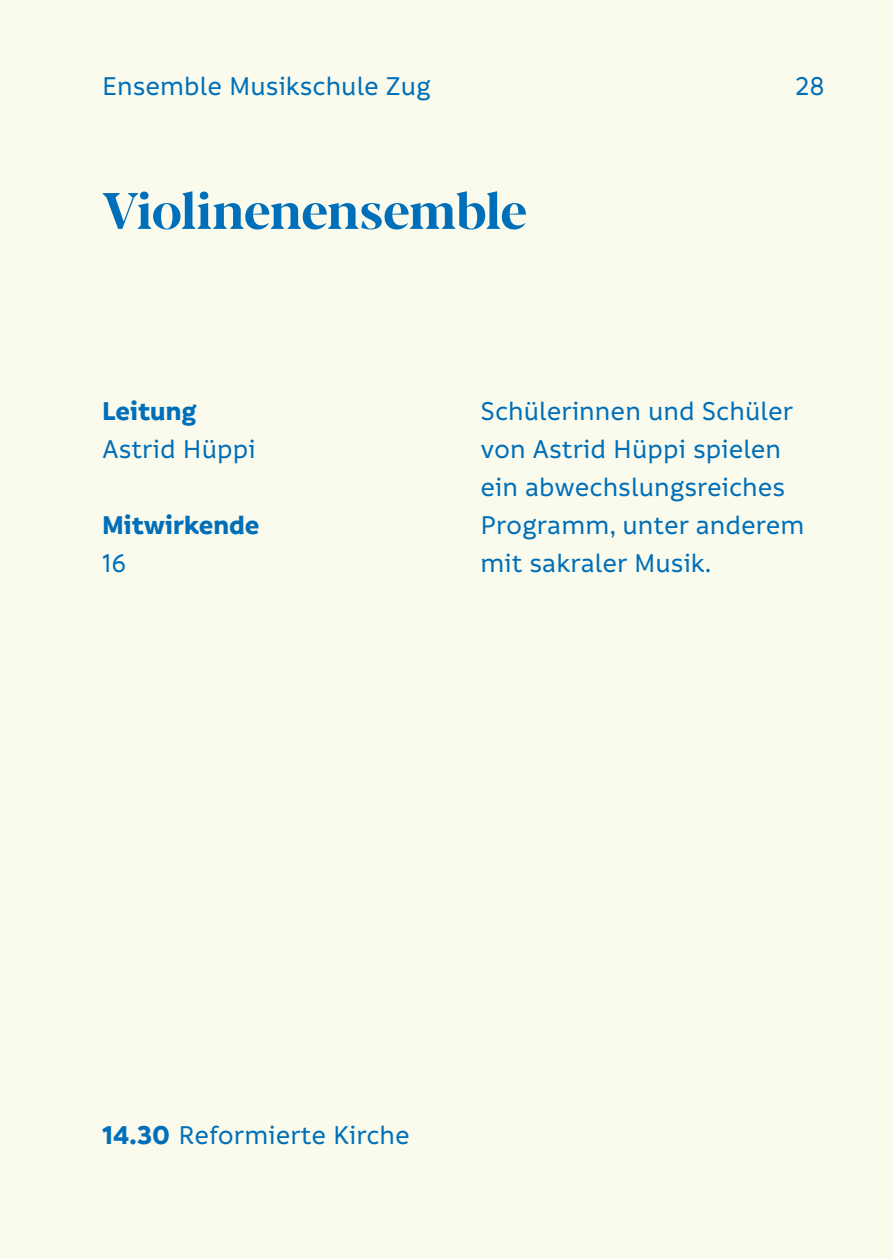
<style>
.page{position:relative;width:893px;height:1259px;background:#fafbec}
.page>*{position:absolute;margin:0;border:0;box-sizing:border-box;transform-origin:0 0}
.t1{font:700 51px "Blacker Display";letter-spacing:-.02em;color:#006fb9}
.t2{font:500 27.6px/38.1px "Informative";color:#006fb9}
.t3{font:700 27.6px "Informative";color:#006fb9}
.s1{font-weight:700}
</style>
<div class="page">
<p class="t2" style="left:102px;top:68px;width:330px">Ensemble Musikschule Zug</p>
<h1 class="t1" style="left:102px;top:180px;width:426px">Violinenensemble</h1>
<p class="t2" style="left:795px;top:68px;width:31px">28</p>
<p class="t3" style="left:102px;top:395px;width:96px">Leitung</p>
<p class="t2" style="left:102px;top:430px;width:155px">Astrid Hüppi</p>
<p class="t3" style="left:102px;top:509px;width:159px">Mitwirkende</p>
<p class="t2" style="left:102px;top:545px;width:26px">16</p>
<p class="t2" style="left:480px;top:392px;width:325px">Schülerinnen und Schüler von Astrid Hüppi spielen ein abwechslungsreiches<br>Programm, unter anderem mit sakraler Musik.</p>
<p class="t2" style="left:102px;top:1117px;width:309px"><span class="s1">14.30</span> Reformierte Kirche</p>
</div>
